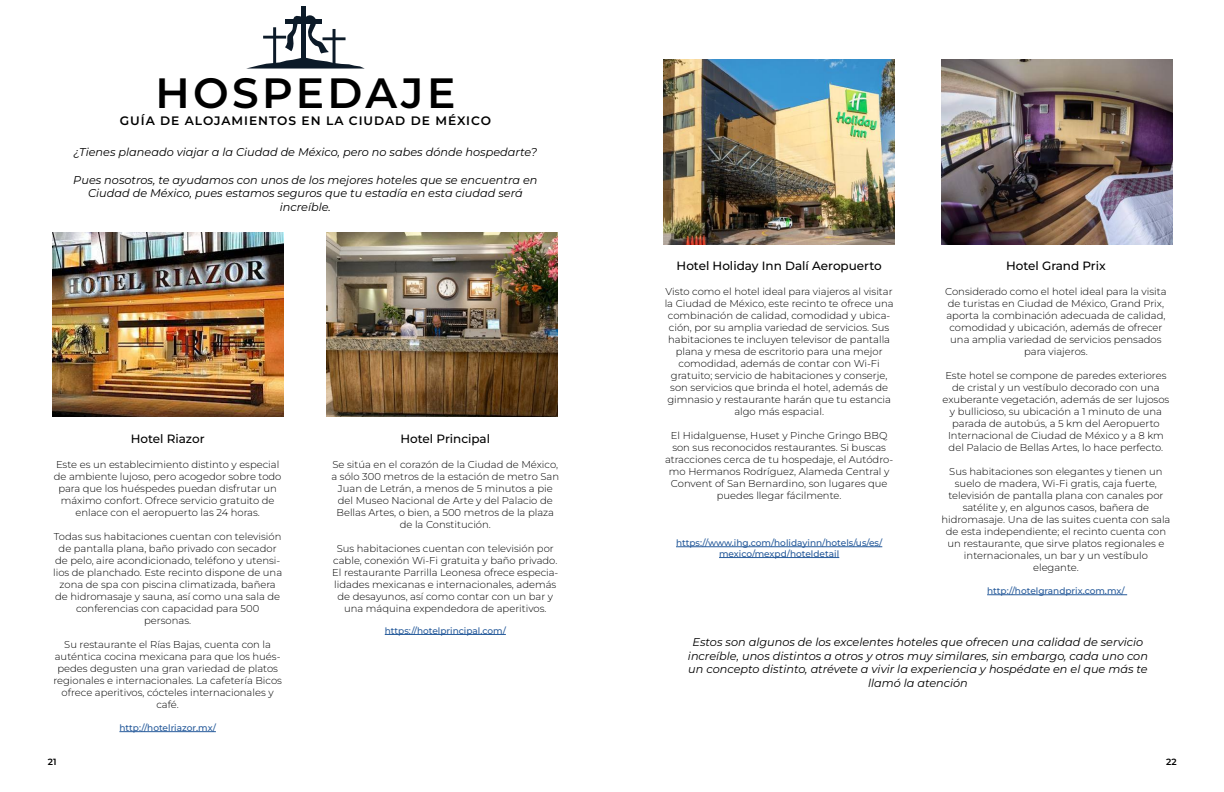
<style>
.page{position:relative;width:1224px;height:792px;background:#fff}
.page>*{position:absolute;margin:0;border:0;box-sizing:border-box;transform-origin:0 0}
.t1{font:600 42.3px "Montserrat";letter-spacing:.08em;color:#000}
.t2{font:600 12.2px "Montserrat";letter-spacing:.08em;color:#000}
.t3{font:500 12px "Montserrat";color:#000}
.t4{font:italic 11.3px/13.5px "Montserrat";color:#000;text-align:center}
.t5{font:300 10px/12px "Montserrat";color:#000;text-align:center}
.t6{font:500 9px/10.8px "Montserrat";color:#275b9b;text-align:center}
.t7{font:600 9px "Montserrat";color:#000}
</style>
<div class="page">
<hr style="left:385px;top:634px;width:121px;height:1px;background:#275b9b">
<img style="left:326px;top:232px;width:231px;height:185px">
<hr style="left:119px;top:731px;width:97px;height:1px;background:#275b9b">
<img style="left:53px;top:232px;width:231px;height:185px">
<hr style="left:987px;top:595px;width:140px;height:1px;background:#275b9b">
<img style="left:941px;top:60px;width:231px;height:184px">
<hr style="left:676px;top:547px;width:206px;height:1px;background:#275b9b">
<hr style="left:719px;top:557px;width:120px;height:1px;background:#275b9b">
<img style="left:664px;top:60px;width:231px;height:184px">
<hr style="left:302px;top:6px;width:4px;height:58px;background:#0c1a28">
<svg style="left:246px;top:12px;width:119px;height:57px"></svg>
<h1 class="t1" style="left:155px;top:65px;width:301px">HOSPEDAJE</h1>
<p class="t2" style="left:120px;top:112px;width:373px">GUÍA DE ALOJAMIENTOS EN LA CIUDAD DE MÉXICO</p>
<p class="t4" style="left:74px;top:145px;width:465px">¿Tienes planeado viajar a la Ciudad de México, pero no sabes dónde hospedarte?</p>
<p class="t4" style="left:73px;top:172px;width:466px">Pues nosotros, te ayudamos con unos de los mejores hoteles que se encuentra en<br>Ciudad de México, pues estamos seguros que tu estadía en esta ciudad será increíble.</p>
<p class="t3" style="left:131px;top:431px;width:75px">Hotel Riazor</p>
<p class="t5" style="left:54px;top:458px;width:229px">Este es un establecimiento distinto y especial de ambiente lujoso, pero acogedor sobre todo para que los huéspedes puedan disfrutar un máximo confort. Ofrece servicio gratuito de enlace con el aeropuerto las 24 horas.</p>
<p class="t5" style="left:53px;top:530px;width:231px">Todas sus habitaciones cuentan con televisión de pantalla plana, baño privado con secador de pelo, aire acondicionado, teléfono y utensi&shy;lios de planchado. Este recinto dispone de una zona de spa con piscina climatizada, bañera de hidromasaje y sauna, así como una sala de conferencias con capacidad para 500 personas.</p>
<p class="t5" style="left:53px;top:638px;width:230px">Su restaurante el Rías Bajas, cuenta con la auténtica cocina mexicana para que los hués&shy;pedes degusten una gran variedad de platos regionales e internacionales. La cafetería Bicos ofrece aperitivos, cócteles internacionales y café.</p>
<p class="t6" style="left:119px;top:722px;width:98px">http://hotelriazor.mx/</p>
<p class="t7" style="left:48px;top:756px;width:10px">21</p>
<p class="t3" style="left:401px;top:431px;width:91px">Hotel Principal</p>
<p class="t5" style="left:332px;top:458px;width:229px">Se sitúa en el corazón de la Ciudad de México, a sólo 300 metros de la estación de metro San Juan de Letrán, a menos de 5 minutos a pie del Museo Nacional de Arte y del Palacio de Bellas Artes, o bien, a 500 metros de la plaza de la Constitución.</p>
<p class="t5" style="left:332px;top:542px;width:228px">Sus habitaciones cuentan con televisión por cable, conexión Wi-Fi gratuita y baño privado.<br>El restaurante Parrilla Leonesa ofrece especia&shy;lidades mexicanas e internacionales, además de desayunos, así como contar con un bar y una máquina expendedora de aperitivos.</p>
<p class="t6" style="left:385px;top:625px;width:123px">https://hotelprincipal.com/</p>
<p class="t3" style="left:677px;top:258px;width:207px">Hotel Holiday Inn Dalí Aeropuerto</p>
<p class="t5" style="left:665px;top:285px;width:230px">Visto como el hotel ideal para viajeros al visitar la Ciudad de México, este recinto te ofrece una combinación de calidad, comodidad y ubica&shy;ción, por su amplia variedad de servicios. Sus habitaciones te incluyen televisor de pantalla plana y mesa de escritorio para una mejor comodidad, además de contar con Wi-Fi gratuito; servicio de habitaciones y conserje, son servicios que brinda el hotel, además de gimnasio y restaurante harán que tu estancia algo más espacial.</p>
<p class="t5" style="left:665px;top:429px;width:230px">El Hidalguense, Huset y Pinche Gringo BBQ son sus reconocidos restaurantes. Si buscas atracciones cerca de tu hospedaje, el Autódro&shy;mo Hermanos Rodríguez, Alameda Central y Convent of San Bernardino, son lugares que puedes llegar fácilmente.</p>
<p class="t6" style="left:676px;top:537px;width:208px">https://www.ihg.com/holidayinn/hotels/us/es/ mexico/mexpd/hoteldetail</p>
<p class="t3" style="left:1006px;top:258px;width:101px">Hotel Grand Prix</p>
<p class="t5" style="left:945px;top:285px;width:223px">Considerado como el hotel ideal para la visita de turistas en Ciudad de México, Grand Prix, aporta la combinación adecuada de calidad, comodidad y ubicación, además de ofrecer una amplia variedad de servicios pensados para viajeros.</p>
<p class="t5" style="left:943px;top:369px;width:228px">Este hotel se compone de paredes exteriores de cristal y un vestíbulo decorado con una exuberante vegetación, además de ser lujosos y bullicioso, su ubicación a 1 minuto de una parada de autobús, a 5 km del Aeropuerto Internacional de Ciudad de México y a 8 km del Palacio de Bellas Artes, lo hace perfecto.</p>
<p class="t5" style="left:941px;top:465px;width:231px">Sus habitaciones son elegantes y tienen un suelo de madera, Wi-Fi gratis, caja fuerte, televisión de pantalla plana con canales por satélite y, en algunos casos, bañera de hidromasaje. Una de las suites cuenta con sala de esta independiente; el recinto cuenta con un restaurante, que sirve platos regionales e internacionales, un bar y un vestíbulo elegante.</p>
<p class="t6" style="left:987px;top:585px;width:139px">http://hotelgrandprix.com.mx/</p>
<p class="t4" style="left:688px;top:635px;width:462px">Estos son algunos de los excelentes hoteles que ofrecen una calidad de servicio increíble, unos distintos a otros y otros muy similares, sin embargo, cada uno con un concepto distinto, atrévete a vivir la experiencia y hospédate en el que más te llamó la atención</p>
<p class="t7" style="left:1166px;top:756px;width:12px">22</p>
</div>
